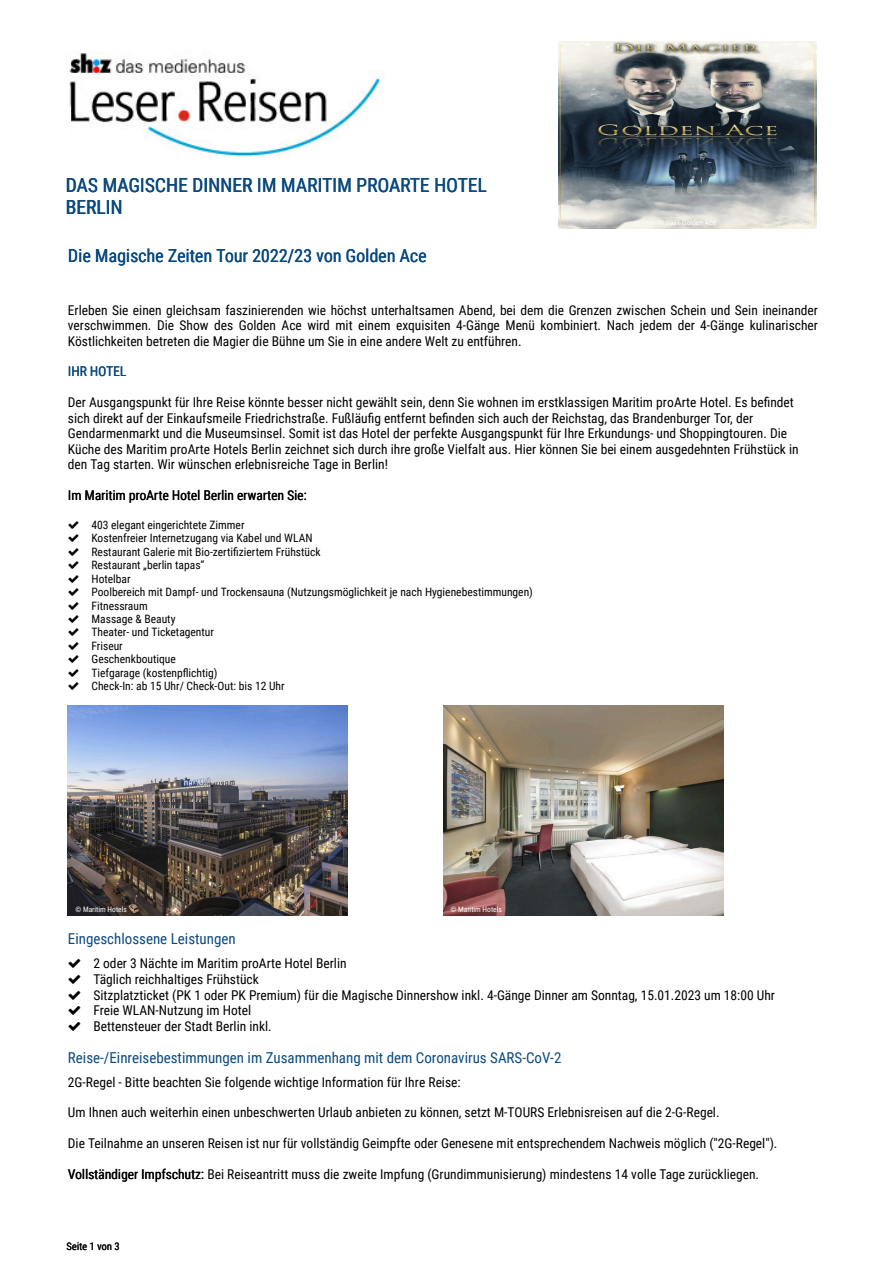
<style>
.page{position:relative;width:893px;height:1263px;background:#fff}
.page>*{position:absolute;margin:0;border:0;box-sizing:border-box;transform-origin:0 0}
.t1{font:19.5px/22.5px "Roboto Condensed";color:#0a4a7e}
.t2{font:18px "Roboto Condensed";color:#0a4a7e}
.t3{font:15px "Roboto Condensed";color:#0a4a7e}
.t4{font:13.5px/15.6px "Roboto Condensed";color:#000}
.t5{font:13.5px "Roboto Condensed";color:#0a4a7e}
.t6{font:11.55px/13.5px "Roboto Condensed";color:#000}
.t7{font:10.5px "Roboto Condensed";color:#000}
.t8{font:7.5px "Roboto Condensed";color:#fff}
</style>
<div class="page">
<img style="left:68px;top:706px;width:280px;height:210px">
<img style="left:443px;top:706px;width:280px;height:210px">
<img style="left:69px;top:51px;width:316px;height:108px">
<img style="left:558px;top:41px;width:258px;height:188px">
<h1 class="t1" style="left:66px;top:175px;width:422px">DAS MAGISCHE DINNER IM MARITIM PROARTE HOTEL<br>BERLIN</h1>
<h2 class="t2" style="left:68px;top:247px;width:360px">Die Magische Zeiten Tour 2022/23 von Golden Ace</h2>
<p class="t8" style="left:658px;top:219px;width:59px">© 2021 Golden Ace</p>
<p class="t4" style="left:68px;top:303px;width:751px;text-align:justify">Erleben Sie einen gleichsam faszinierenden wie höchst unterhaltsamen Abend, bei dem die Grenzen zwischen Schein und Sein ineinander verschwimmen. Die Show des Golden Ace wird mit einem exquisiten 4-Gänge Menü kombiniert. Nach jedem der 4-Gänge kulinarischer Köstlichkeiten betreten die Magier die Bühne um Sie in eine andere Welt zu entführen.</p>
<p class="t5" style="left:68px;top:365px;width:60px">IHR HOTEL</p>
<p class="t4" style="left:68px;top:395px;width:732px">Der Ausgangspunkt für Ihre Reise könnte besser nicht gewählt sein, denn Sie wohnen im erstklassigen Maritim proArte Hotel. Es befindet sich direkt auf der Einkaufsmeile Friedrichstraße. Fußläufig entfernt befinden sich auch der Reichstag, das Brandenburger Tor, der Gendarmenmarkt und die Museumsinsel. Somit ist das Hotel der perfekte Ausgangspunkt für Ihre Erkundungs- und Shoppingtouren. Die Küche des Maritim proArte Hotels Berlin zeichnet sich durch ihre große Vielfalt aus. Hier können Sie bei einem ausgedehnten Frühstück in den Tag starten. Wir wünschen erlebnisreiche Tage in Berlin!</p>
<p class="t4" style="left:68px;top:488px;width:240px">Im Maritim proArte Hotel Berlin erwarten Sie:</p>
<p class="t6" style="left:92px;top:519px;width:443px">403 elegant eingerichtete Zimmer<br>Kostenfreier Internetzugang via Kabel und WLAN<br>Restaurant Galerie mit Bio-zertifiziertem Frühstück<br>Restaurant „berlin tapas“<br>Hotelbar<br>Poolbereich mit Dampf- und Trockensauna (Nutzungsmöglichkeit je nach Hygienebestimmungen)<br>Fitnessraum<br>Massage &amp; Beauty<br>Theater- und Ticketagentur<br>Friseur<br>Geschenkboutique<br>Tiefgarage (kostenpflichtig)<br>Check-In: ab 15 Uhr/ Check-Out: bis 12 Uhr</p>
<p class="t8" style="left:75px;top:906px;width:53px">© Maritim Hotels</p>
<p class="t8" style="left:450px;top:906px;width:53px">© Maritim Hotels</p>
<p class="t3" style="left:68px;top:932px;width:169px">Eingeschlossene Leistungen</p>
<p class="t4" style="left:93px;top:956px;width:683px">2 oder 3 Nächte im Maritim proArte Hotel Berlin<br>Täglich reichhaltiges Frühstück<br>Sitzplatzticket (PK 1 oder PK Premium) für die Magische Dinnershow inkl. 4-Gänge Dinner am Sonntag, 15.01.2023 um 18:00 Uhr Freie WLAN-Nutzung im Hotel<br>Bettensteuer der Stadt Berlin inkl.</p>
<p class="t3" style="left:68px;top:1051px;width:495px">Reise-/Einreisebestimmungen im Zusammenhang mit dem Coronavirus SARS-CoV-2</p>
<p class="t4" style="left:68px;top:1075px;width:394px">2G-Regel - Bitte beachten Sie folgende wichtige Information für Ihre Reise:</p>
<p class="t4" style="left:68px;top:1105px;width:653px">Um Ihnen auch weiterhin einen unbeschwerten Urlaub anbieten zu können, setzt M-TOURS Erlebnisreisen auf die 2-G-Regel.</p>
<p class="t4" style="left:68px;top:1136px;width:711px">Die Teilnahme an unseren Reisen ist nur für vollständig Geimpfte oder Genesene mit entsprechendem Nachweis möglich ("2G-Regel").</p>
<p class="t4" style="left:68px;top:1167px;width:693px">Vollständiger Impfschutz: Bei Reiseantritt muss die zweite Impfung (Grundimmunisierung) mindestens 14 volle Tage zurückliegen.</p>
<p class="t7" style="left:66px;top:1242px;width:55px">Seite 1 von 3</p>
</div>
